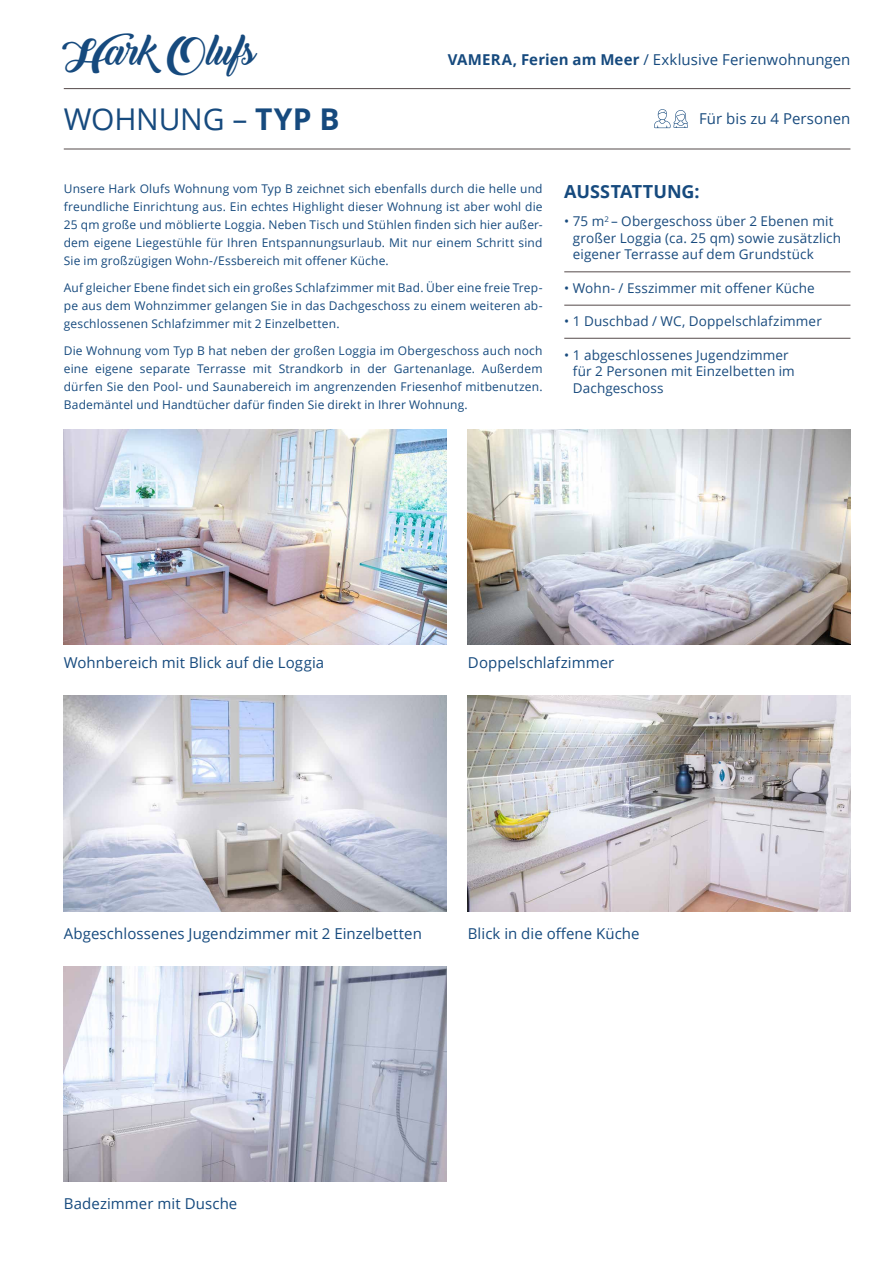
<style>
.page{position:relative;width:893px;height:1263px;background:#fff}
.page>*{position:absolute;margin:0;border:0;box-sizing:border-box;transform-origin:0 0}
.t1{font:900 37.5px "Backto";color:#164a7e}
.t2{font:30px "Open Sans";letter-spacing:-.005em;color:#164a7e}
.t3{font:700 18px "Open Sans";color:#164a7e}
.t4{font:15px "Open Sans";letter-spacing:.005em;color:#164a7e}
.t5{font:15px "Open Sans";letter-spacing:.005em;color:#194b7e}
.t6{font:13.5px/16.5px "Open Sans";letter-spacing:.01em;color:#194b7e}
.t7{font:12px/18px "Open Sans";letter-spacing:.015em;color:#164a7e;text-align:justify}
.s1{font-weight:700}
</style>
<div class="page">
<hr style="left:64px;top:149px;width:786px;height:1px;background:#554a4a">
<hr style="left:64px;top:88px;width:786px;height:1px;background:#554a4a">
<img style="left:64px;top:429px;width:382px;height:215px">
<img style="left:468px;top:429px;width:382px;height:215px">
<img style="left:64px;top:696px;width:382px;height:215px">
<img style="left:468px;top:696px;width:382px;height:215px">
<img style="left:64px;top:966px;width:382px;height:216px">
<hr style="left:564px;top:271px;width:286px;height:1px;background:#554a4a">
<hr style="left:564px;top:305px;width:286px;height:1px;background:#554a4a">
<hr style="left:564px;top:338px;width:286px;height:1px;background:#554a4a">
<svg style="left:654px;top:109px;width:34px;height:19px"></svg>
<h1 class="t1" style="left:62px;top:30px;width:195px">Hark Olufs</h1>
<h2 class="t2" style="left:64px;top:99px;width:277px">WOHNUNG – <span class="s1">TYP B</span></h2>
<p class="t4" style="left:448px;top:49px;width:404px"><span class="s1">VAMERA, Ferien am Meer</span> / Exklusive Ferienwohnungen</p>
<p class="t5" style="left:699px;top:109px;width:153px">Für bis zu 4 Personen</p>
<p class="t7" style="left:64px;top:180px;width:480px">Unsere Hark Olufs Wohnung vom Typ B zeichnet sich ebenfalls durch die helle und freundliche Einrichtung aus. Ein echtes Highlight dieser Wohnung ist aber wohl die 25 qm große und möblierte Loggia. Neben Tisch und Stühlen finden sich hier außer&shy;dem eigene Liegestühle für Ihren Entspannungsurlaub. Mit nur einem Schritt sind Sie im großzügigen Wohn-/Essbereich mit offener Küche.</p>
<p class="t7" style="left:64px;top:278px;width:480px">Auf gleicher Ebene findet sich ein großes Schlafzimmer mit Bad. Über eine freie Trep&shy;pe aus dem Wohnzimmer gelangen Sie in das Dachgeschoss zu einem weiteren ab&shy;geschlossenen Schlafzimmer mit 2 Einzelbetten.</p>
<p class="t7" style="left:64px;top:341px;width:480px">Die Wohnung vom Typ B hat neben der großen Loggia im Obergeschoss auch noch eine eigene separate Terrasse mit Strandkorb in der Gartenanlage. Außerdem dürfen Sie den Pool- und Saunabereich im angrenzenden Friesenhof mitbenutzen.<br>Bademäntel und Handtücher dafür finden Sie direkt in Ihrer Wohnung.</p>
<h3 class="t3" style="left:564px;top:179px;width:137px">AUSSTATTUNG:</h3>
<p class="t6" style="left:573px;top:213px;width:270px;text-indent:-9px">• 75 m<sup>2</sup> – Obergeschoss über 2 Ebenen mit großer Loggia (ca. 25 qm) sowie zusätzlich eigener Terrasse auf dem Grundstück</p>
<p class="t6" style="left:564px;top:279px;width:252px">• Wohn- / Esszimmer mit offener Küche</p>
<p class="t6" style="left:564px;top:313px;width:259px">• 1 Duschbad / WC, Doppelschlafzimmer</p>
<p class="t6" style="left:573px;top:346px;width:223px;text-indent:-9px">• 1 abgeschlossenes Jugendzimmer für 2 Personen mit Einzelbetten im<br>Dachgeschoss</p>
<p class="t4" style="left:64px;top:653px;width:262px">Wohnbereich mit Blick auf die Loggia</p>
<p class="t4" style="left:468px;top:653px;width:148px">Doppelschlafzimmer</p>
<p class="t4" style="left:64px;top:923px;width:360px">Abgeschlossenes Jugendzimmer mit 2 Einzelbetten</p>
<p class="t4" style="left:468px;top:923px;width:173px">Blick in die offene Küche</p>
<p class="t4" style="left:64px;top:1193px;width:175px">Badezimmer mit Dusche</p>
</div>
